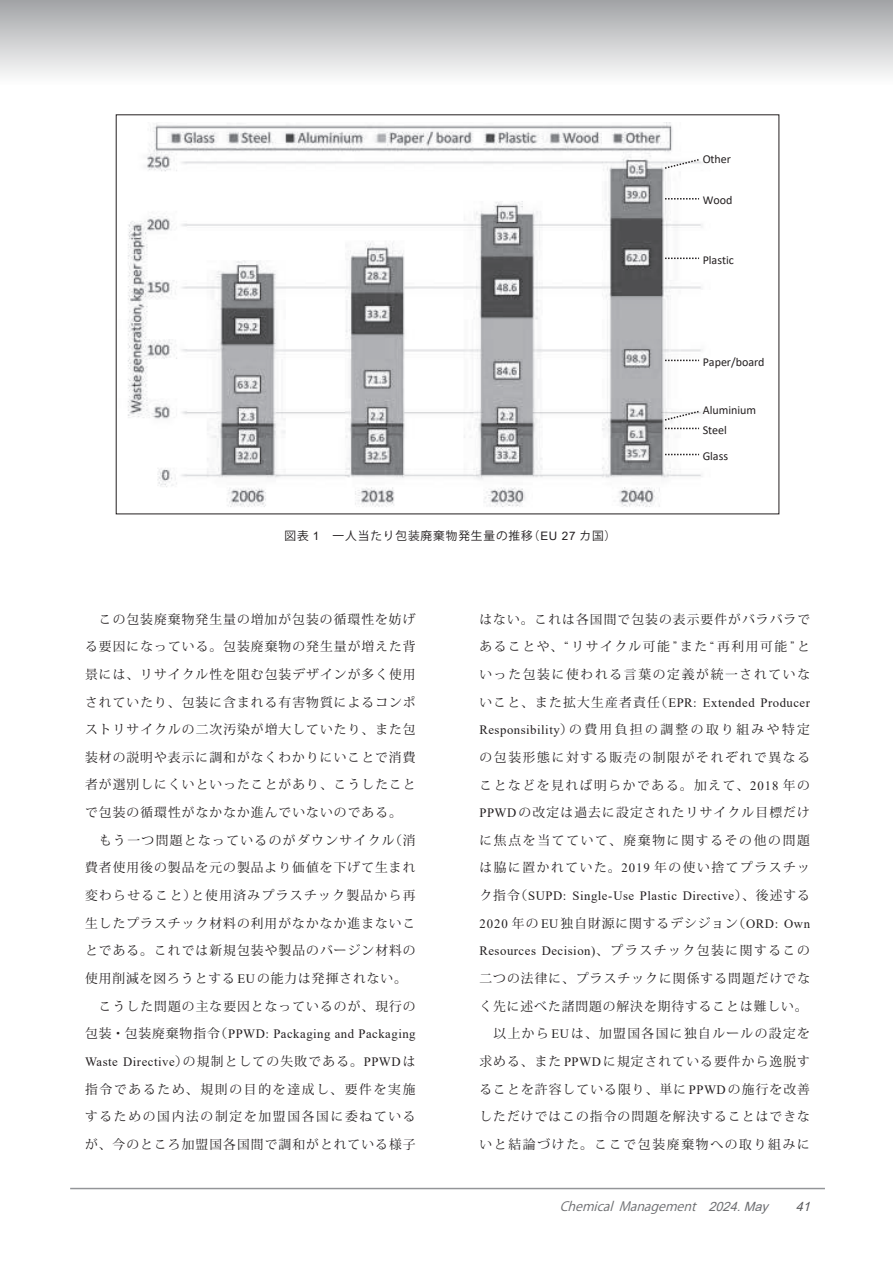
<style>
.page{position:relative;width:893px;height:1263px;background:#fff}
.page>*{position:absolute;margin:0;border:0;box-sizing:border-box;transform-origin:0 0}
.t1{font:12.75px/27.6px "Koz Min Pro";letter-spacing:.085em;color:#231f20;text-align:justify}
.t2{font:12.75px/27.6px "Times New Roman";letter-spacing:.04em;color:#231f20}
.t3{font:italic 12.75px "Koz Go Pro";color:#6c6d70}
.t4{font:italic 12.75px "Arial";color:#57585a}
.t5{font:12px/26.1px "Calibri";letter-spacing:-.005em;color:#231f20}
.t6{font:11.7px "Koz Go Pro";letter-spacing:.075em;color:#231f20}
.s1{font-family:"Arial"}
.s2{font-family:"Times New Roman"}
.s3{font-family:"Koz Min Pro"}
</style>
<div class="page">
<div style="left:0;top:0;width:893px;height:85px;background:linear-gradient(to bottom,#a2a3a6,#fff)"></div>
<hr style="left:70px;top:1188px;width:755px;height:1px;background:#939598">
<img style="left:128px;top:122px;width:575px;height:385px">
<svg style="left:663px;top:158px;width:38px;height:12px"></svg>
<svg style="left:665px;top:198px;width:34px;height:2px"></svg>
<svg style="left:665px;top:258px;width:34px;height:1px"></svg>
<svg style="left:665px;top:360px;width:34px;height:1px"></svg>
<svg style="left:663px;top:410px;width:38px;height:12px"></svg>
<svg style="left:665px;top:428px;width:34px;height:1px"></svg>
<svg style="left:665px;top:454px;width:34px;height:1px"></svg>
<p class="t5" style="left:703px;top:146px;width:30px">Other</p>
<p class="t5" style="left:703px;top:187px;width:31px">Wood</p>
<p class="t5" style="left:703px;top:247px;width:33px">Plastic</p>
<p class="t5" style="left:703px;top:349px;width:63px">Paper/board</p>
<p class="t5" style="left:703px;top:396px;width:55px">Aluminium</p>
<p class="t6" style="left:285px;top:528px;width:333px">図表 <span class="s1">1</span>　一人当たり包装廃棄物発生量の推移（<span class="s1">EU 27</span> カ国）</p>
<p class="t5" style="left:703px;top:416px;width:27px">Steel<br>Glass</p>
<p class="t1" style="left:85px;top:605px;width:332px;text-align:left">　この包装廃棄物発生量の増加が包装の循環性を妨げる要因になっている。包装廃棄物の発生量が増えた背景には、リサイクル性を阻む包装デザインが多く使用されていたり、包装に含まれる有害物質によるコンポストリサイクルの二次汚染が増大していたり、また包装材の説明や表示に調和がなくわかりにいことで消費者が選別しにくいといったことがあり、こうしたことで包装の循環性がなかなか進んでいないのである。　　もう一つ問題となっているのがダウンサイクル（消費者使用後の製品を元の製品より価値を下げて生まれ変わらせること）と使用済みプラスチック製品から再生したプラスチック材料の利用がなかなか進まないことである。これでは新規包装や製品のバージン材料の使用削減を図ろうとする <span class="s2">EU</span>の能力は発揮されない。　こうした問題の主な要因となっているのが、現行の</p>
<p class="t2" style="left:85px;top:1020px;width:332px"><span class="s3">包装・包装廃棄物指令（</span>PPWD: Packaging and Packaging<br>Waste Directive<span class="s3">）の規制としての失敗である。</span>PPWD <span class="s3">は</span></p>
<p class="t1" style="left:85px;top:1075px;width:332px">指令であるため、規則の目的を達成し、要件を実施するための国内法の制定を加盟国各国に委ねているが、今のところ加盟国各国間で調和がとれている様子</p>
<p class="t1" style="left:479px;top:605px;width:332px">はない。これは各国間で包装の表示要件がバラバラであることや、“リサイクル可能”また“再利用可能”といった包装に使われる言葉の定義が統一されていな</p>
<p class="t2" style="left:479px;top:688px;width:332px"><span class="s3">いこと、また拡大生産者責任（</span>EPR: Extended Producer</p>
<p class="t1" style="left:479px;top:715px;width:332px"><span class="s2">Responsibility</span>）の費用負担の調整の取り組みや特定の包装形態に対する販売の制限がそれぞれで異なることなどを見れば明らかである。加えて、<span class="s2">2018</span> 年の<span class="s2">PPWD</span>の改定は過去に設定されたリサイクル目標だけに焦点を当てていて、廃棄物に関するその他の問題は脇に置かれていた。<span class="s2">2019</span> 年の使い捨てプラスチッ</p>
<p class="t2" style="left:479px;top:882px;width:332px"><span class="s3">ク指令（</span>SUPD: Single-Use Plastic Directive<span class="s3">）、後述する</span></p>
<p class="t1" style="left:479px;top:909px;width:332px"><span class="s2">2020</span> 年の <span class="s2">EU</span>独自財源に関するデシジョン（<span class="s2">ORD: Own</span></p>
<p class="t2" style="left:479px;top:937px;width:332px">Resources Decision)<span class="s3">、プラスチック包装に関するこの</span></p>
<p class="t1" style="left:479px;top:964px;width:332px;text-align:left">二つの法律に、プラスチックに関係する問題だけでなく先に述べた諸問題の解決を期待することは難しい。　以上から<span class="s2">EU</span>は、加盟国各国に独自ルールの設定を求める、また <span class="s2">PPWD</span>に規定されている要件から逸脱することを許容している限り、単に <span class="s2">PPWD</span>の施行を改善しただけではこの指令の問題を解決することはできないと結論づけた。ここで包装廃棄物への取り組みに</p>
<p class="t3" style="left:560px;top:1198px;width:214px">Chemical Management　<span class="s1">2024.May</span></p>
<p class="t4" style="left:796px;top:1197px;width:20px">41</p>
</div>
